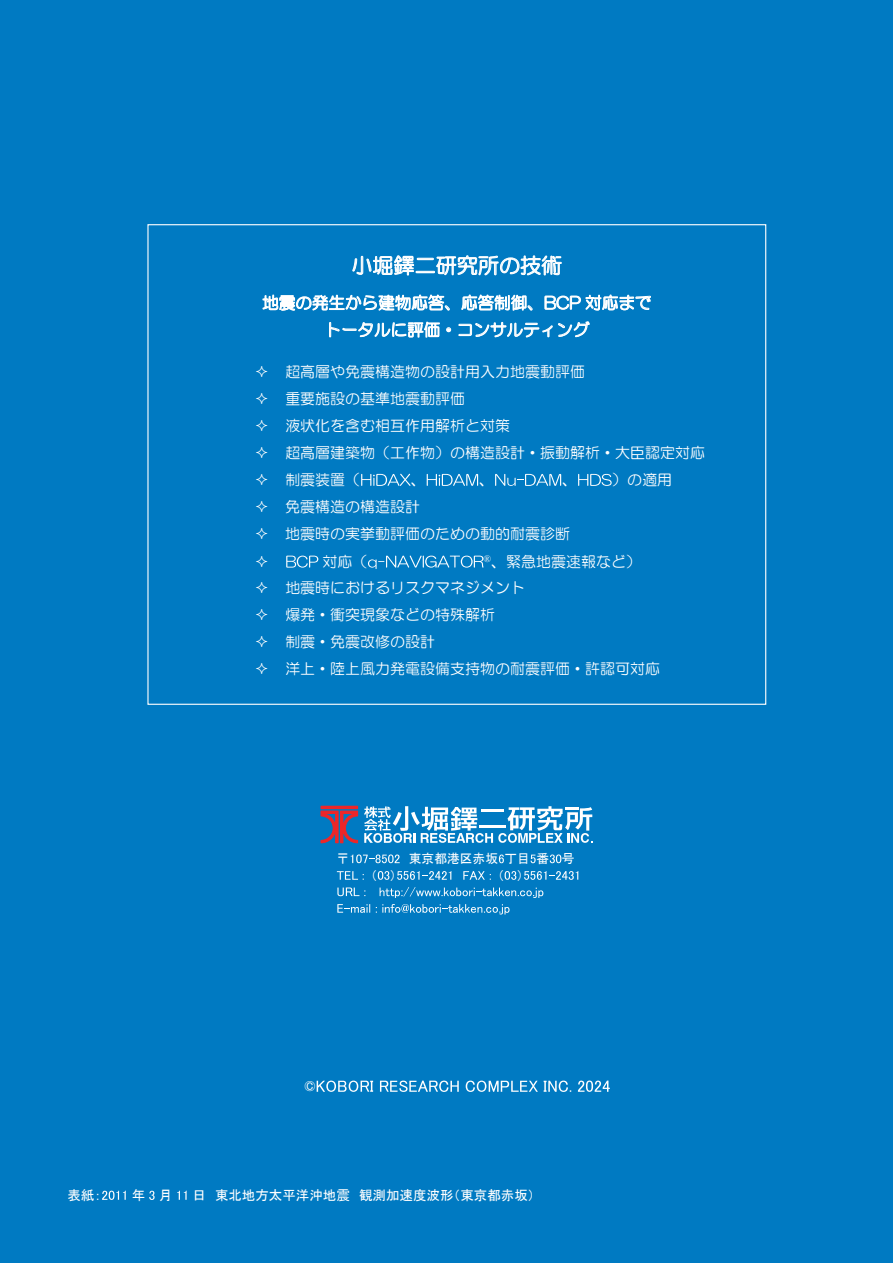
<style>
.page{position:relative;width:893px;height:1263px;background:#007ac2}
.page>*{position:absolute;margin:0;border:0;box-sizing:border-box;transform-origin:0 0}
.t1{font:21px "HG Maru Gothic MPRO";color:#fff}
.t2{font:16.5px/27px "HG Maru Gothic MPRO";color:#fff}
.t3{font:16.5px "MS P Gothic";color:#fff}
.t4{font:15px/27px "HG Maru Gothic MPRO";color:#fff}
.t5{font:13.5px "MS P Gothic";color:#fff}
.t6{font:12.75px "MS P Gothic";color:#fff}
</style>
<div class="page">
<svg style="left:317px;top:1080px;width:293px;height:12px"></svg>
<svg style="left:102px;top:1191px;width:24px;height:9px"></svg>
<svg style="left:149px;top:1191px;width:6px;height:9px"></svg>
<svg style="left:177px;top:1191px;width:10px;height:9px"></svg>
<svg style="left:337px;top:871px;width:27px;height:9px"></svg>
<svg style="left:378px;top:871px;width:11px;height:9px"></svg>
<svg style="left:397px;top:871px;width:54px;height:9px"></svg>
<svg style="left:463px;top:871px;width:28px;height:9px"></svg>
<svg style="left:505px;top:871px;width:11px;height:9px"></svg>
<svg style="left:524px;top:871px;width:54px;height:9px"></svg>
<svg style="left:337px;top:887px;width:28px;height:9px"></svg>
<svg style="left:380px;top:887px;width:163px;height:11px"></svg>
<svg style="left:337px;top:904px;width:33px;height:9px"></svg>
<svg style="left:376px;top:904px;width:134px;height:10px"></svg>
<svg style="left:353px;top:255px;width:209px;height:21px"></svg>
<svg style="left:263px;top:294px;width:188px;height:44px"></svg>
<svg style="left:458px;top:294px;width:193px;height:43px"></svg>
<svg style="left:361px;top:474px;width:50px;height:12px"></svg>
<svg style="left:427px;top:474px;width:51px;height:12px"></svg>
<svg style="left:495px;top:474px;width:66px;height:12px"></svg>
<svg style="left:578px;top:474px;width:34px;height:12px"></svg>
<svg style="left:286px;top:556px;width:32px;height:12px"></svg>
<svg style="left:368px;top:555px;width:116px;height:14px"></svg>
<svg style="left:320px;top:805px;width:273px;height:58px"></svg>
<h1 class="t1" style="left:351px;top:255px;width:212px">小堀鐸二研究所の技術</h1>
<p class="t2" style="left:262px;top:289px;width:283px">地震の発生から建物応答、応答制御、</p>
<p class="t2" style="left:324px;top:289px;width:329px;text-indent:261px">対応までトータルに評価・コンサルティング</p>
<p class="t4" style="left:285px;top:358px;width:421px">超高層や免震構造物の設計用入力地震動評価<br>重要施設の基準地震動評価<br>液状化を含む相互作用解析と対策<br>超高層建築物（工作物）の構造設計・振動解析・大臣認定対応制震装置（</p>
<p class="t4" style="left:411px;top:466px;width:16px">、</p>
<p class="t4" style="left:479px;top:466px;width:16px">、</p>
<p class="t4" style="left:562px;top:466px;width:16px">、</p>
<p class="t4" style="left:612px;top:466px;width:62px">）の適用</p>
<p class="t4" style="left:285px;top:493px;width:136px">免震構造の構造設計</p>
<p class="t4" style="left:285px;top:520px;width:286px">地震時の実挙動評価のための動的耐震診断</p>
<p class="t4" style="left:323px;top:548px;width:46px">対応（</p>
<p class="t4" style="left:285px;top:548px;width:376px;text-indent:199px"><sup>®</sup>、緊急地震速報など）<br>地震時におけるリスクマネジメント<br>爆発・衝突現象などの特殊解析<br>制震・免震改修の設計<br>洋上・陸上風力発電設備支持物の耐震評価・許認可対応</p>
<p class="t6" style="left:336px;top:852px;width:14px">〒</p>
<p class="t6" style="left:409px;top:852px;width:167px">東京都港区赤坂丁目番 号</p>
<p class="t6" style="left:371px;top:869px;width:27px">（ ）</p>
<p class="t6" style="left:498px;top:869px;width:27px">（ ）</p>
<p class="t3" style="left:304px;top:1078px;width:13px">©</p>
<p class="t5" style="left:67px;top:1188px;width:35px">表紙：</p>
<p class="t5" style="left:132px;top:1188px;width:42px">年 月</p>
<p class="t5" style="left:193px;top:1188px;width:343px">日 東北地方太平洋沖地震 観測加速度波形（東京都赤坂）</p>
</div>
